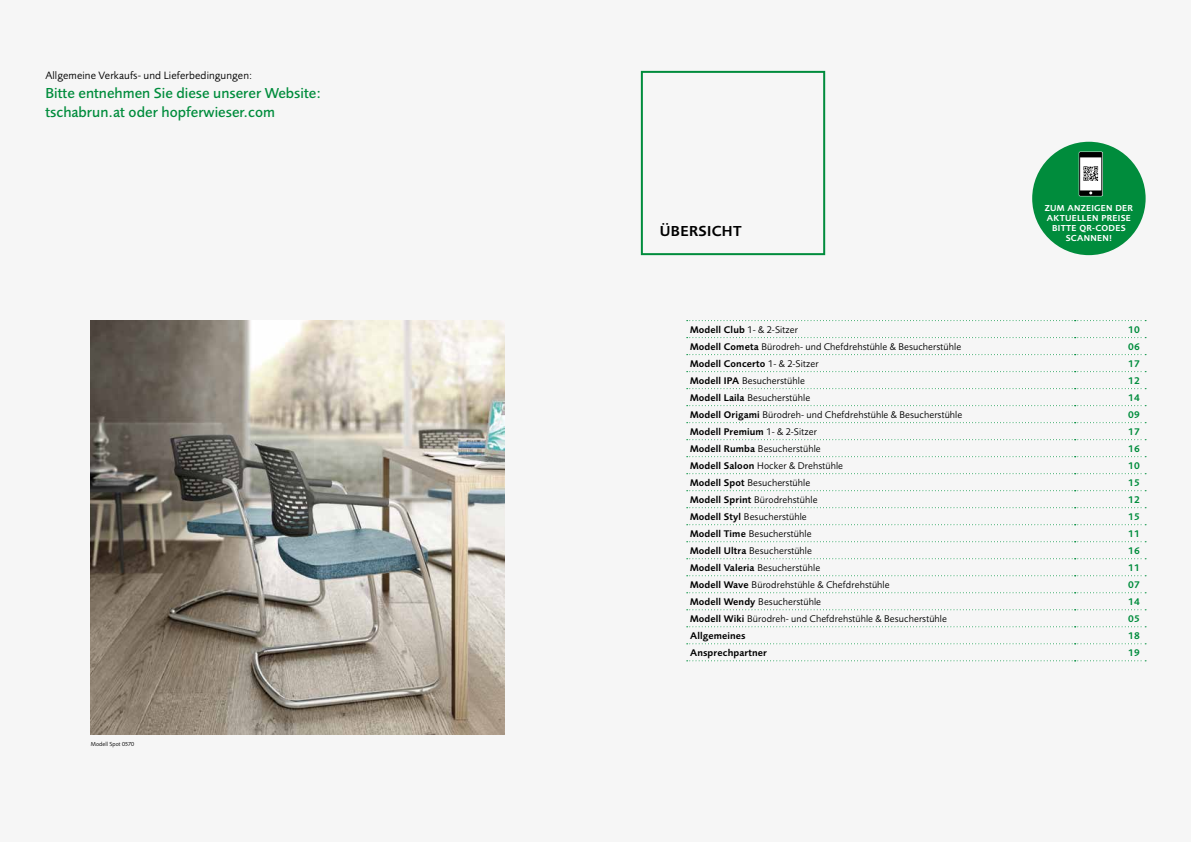
<style>
.page{position:relative;width:1191px;height:842px;background:#f6f6f6}
.page>*{position:absolute;margin:0;border:0;box-sizing:border-box;transform-origin:0 0}
.t1{font:500 15px/19px "Foundry Sans";color:#008c3c}
.t2{font:600 15px "Foundry Sans";letter-spacing:.02em;color:#000}
.t3{font:11px "Foundry Sans";letter-spacing:.01em;color:#000}
.t4{font:10px "Foundry Sans";letter-spacing:.01em;color:#000}
.t5{font:600 10px "Foundry Sans";letter-spacing:.01em;color:#000}
.t6{font:600 10px "Foundry Sans";letter-spacing:.01em;color:#008c3c}
.t7{font:600 9px/10px "Foundry Sans";letter-spacing:.03em;color:#fff;text-align:center}
.t8{font:6px "Foundry Sans";letter-spacing:.01em;color:#000}
.s1{font-weight:600}
.s2{font-weight:400}
</style>
<div class="page">
<img style="left:91px;top:320px;width:414px;height:414px">
<div style="left:641px;top:71px;width:184px;height:184px;border:2px solid #008c3c"></div>
<svg style="left:686px;top:320px;width:460px;height:1px"></svg>
<svg style="left:686px;top:337px;width:460px;height:1px"></svg>
<svg style="left:686px;top:354px;width:460px;height:1px"></svg>
<svg style="left:686px;top:371px;width:460px;height:1px"></svg>
<svg style="left:686px;top:388px;width:460px;height:1px"></svg>
<svg style="left:686px;top:405px;width:460px;height:1px"></svg>
<svg style="left:686px;top:422px;width:460px;height:1px"></svg>
<svg style="left:686px;top:439px;width:460px;height:1px"></svg>
<svg style="left:686px;top:456px;width:460px;height:1px"></svg>
<svg style="left:686px;top:473px;width:460px;height:1px"></svg>
<svg style="left:686px;top:490px;width:460px;height:1px"></svg>
<svg style="left:686px;top:507px;width:460px;height:1px"></svg>
<svg style="left:686px;top:524px;width:460px;height:1px"></svg>
<svg style="left:686px;top:541px;width:460px;height:1px"></svg>
<svg style="left:686px;top:558px;width:460px;height:1px"></svg>
<svg style="left:686px;top:575px;width:460px;height:1px"></svg>
<svg style="left:686px;top:592px;width:460px;height:1px"></svg>
<svg style="left:686px;top:609px;width:460px;height:1px"></svg>
<svg style="left:686px;top:626px;width:460px;height:1px"></svg>
<svg style="left:686px;top:643px;width:460px;height:1px"></svg>
<svg style="left:686px;top:660px;width:460px;height:1px"></svg>
<div style="left:1032px;top:142px;width:113px;height:113px;background:#008c3c;border-radius:50%"></div>
<div style="left:1078px;top:152px;width:24px;height:44px;background:#fff"></div>
<div style="left:1079px;top:152px;width:23px;height:44px;border:1px solid #000"></div>
<svg style="left:1079px;top:153px;width:22px;height:4px"></svg>
<svg style="left:1083px;top:166px;width:15px;height:15px"></svg>
<svg style="left:1079px;top:190px;width:22px;height:5px"></svg>
<p class="t3" style="left:45px;top:69px;width:208px">Allgemeine Verkaufs- und Lieferbedingungen:</p>
<h1 class="t1" style="left:45px;top:83px;width:277px">Bitte entnehmen Sie diese unserer Website: tschabrun.at oder hopferwieser.com</h1>
<p class="t8" style="left:91px;top:740px;width:45px">Modell Spot 0570</p>
<h1 class="t2" style="left:660px;top:223px;width:83px">ÜBERSICHT</h1>
<p class="t7" style="left:1044px;top:203px;width:90px">ZUM ANZEIGEN DER<br>AKTUELLEN PREISE<br>BITTE QR-CODES<br>SCANNEN!</p>
<p class="t4" style="left:690px;top:324px;width:109px"><span class="s1">Modell Club</span> 1- &amp; 2-Sitzer</p>
<p class="t6" style="left:1128px;top:324px;width:13px">10</p>
<p class="t4" style="left:690px;top:341px;width:272px"><span class="s1">Modell Cometa</span> Bürodreh- und Chefdrehstühle &amp; Besucherstühle</p>
<p class="t6" style="left:1128px;top:341px;width:13px">06</p>
<p class="t5" style="left:690px;top:358px;width:130px">Modell Concerto <span class="s2">1- &amp; 2-Sitzer</span></p>
<p class="t6" style="left:1128px;top:358px;width:13px">17</p>
<p class="t4" style="left:690px;top:375px;width:116px"><span class="s1">Modell IPA</span> Besucherstühle</p>
<p class="t6" style="left:1128px;top:375px;width:13px">12</p>
<p class="t4" style="left:690px;top:392px;width:121px"><span class="s1">Modell Laila</span> Besucherstühle</p>
<p class="t6" style="left:1128px;top:392px;width:13px">14</p>
<p class="t4" style="left:690px;top:409px;width:274px"><span class="s1">Modell Origami</span> Bürodreh- und Chefdrehstühle &amp; Besucherstühle</p>
<p class="t6" style="left:1128px;top:409px;width:13px">09</p>
<p class="t5" style="left:690px;top:426px;width:128px">Modell Premium <span class="s2">1- &amp; 2-Sitzer</span></p>
<p class="t6" style="left:1128px;top:426px;width:13px">17</p>
<p class="t4" style="left:690px;top:443px;width:132px"><span class="s1">Modell Rumba</span> Besucherstühle</p>
<p class="t6" style="left:1128px;top:443px;width:13px">16</p>
<p class="t4" style="left:690px;top:460px;width:154px"><span class="s1">Modell Saloon</span> Hocker &amp; Drehstühle</p>
<p class="t6" style="left:1128px;top:460px;width:13px">10</p>
<p class="t4" style="left:690px;top:477px;width:122px"><span class="s1">Modell Spot</span> Besucherstühle</p>
<p class="t6" style="left:1128px;top:477px;width:13px">15</p>
<p class="t4" style="left:690px;top:494px;width:129px"><span class="s1">Modell Sprint</span> Bürodrehstühle</p>
<p class="t6" style="left:1128px;top:494px;width:13px">12</p>
<p class="t4" style="left:690px;top:511px;width:118px"><span class="s1">Modell Styl</span> Besucherstühle</p>
<p class="t6" style="left:1128px;top:511px;width:13px">15</p>
<p class="t4" style="left:690px;top:528px;width:123px"><span class="s1">Modell Time</span> Besucherstühle</p>
<p class="t6" style="left:1128px;top:528px;width:13px">11</p>
<p class="t4" style="left:690px;top:545px;width:123px"><span class="s1">Modell Ultra</span> Besucherstühle</p>
<p class="t6" style="left:1128px;top:545px;width:13px">16</p>
<p class="t4" style="left:690px;top:562px;width:131px"><span class="s1">Modell Valeria</span> Besucherstühle</p>
<p class="t6" style="left:1128px;top:562px;width:13px">11</p>
<p class="t4" style="left:690px;top:579px;width:201px"><span class="s1">Modell Wave</span> Bürodrehstühle &amp; Chefdrehstühle</p>
<p class="t6" style="left:1128px;top:579px;width:13px">07</p>
<p class="t4" style="left:690px;top:596px;width:132px"><span class="s1">Modell Wendy</span> Besucherstühle</p>
<p class="t6" style="left:1128px;top:596px;width:13px">14</p>
<p class="t4" style="left:690px;top:613px;width:258px"><span class="s1">Modell Wiki</span> Bürodreh- und Chefdrehstühle &amp; Besucherstühle</p>
<p class="t6" style="left:1128px;top:613px;width:13px">05</p>
<p class="t5" style="left:690px;top:630px;width:57px">Allgemeines</p>
<p class="t6" style="left:1128px;top:630px;width:13px">18</p>
<p class="t5" style="left:690px;top:647px;width:78px">Ansprechpartner</p>
<p class="t6" style="left:1128px;top:647px;width:13px">19</p>
</div>
